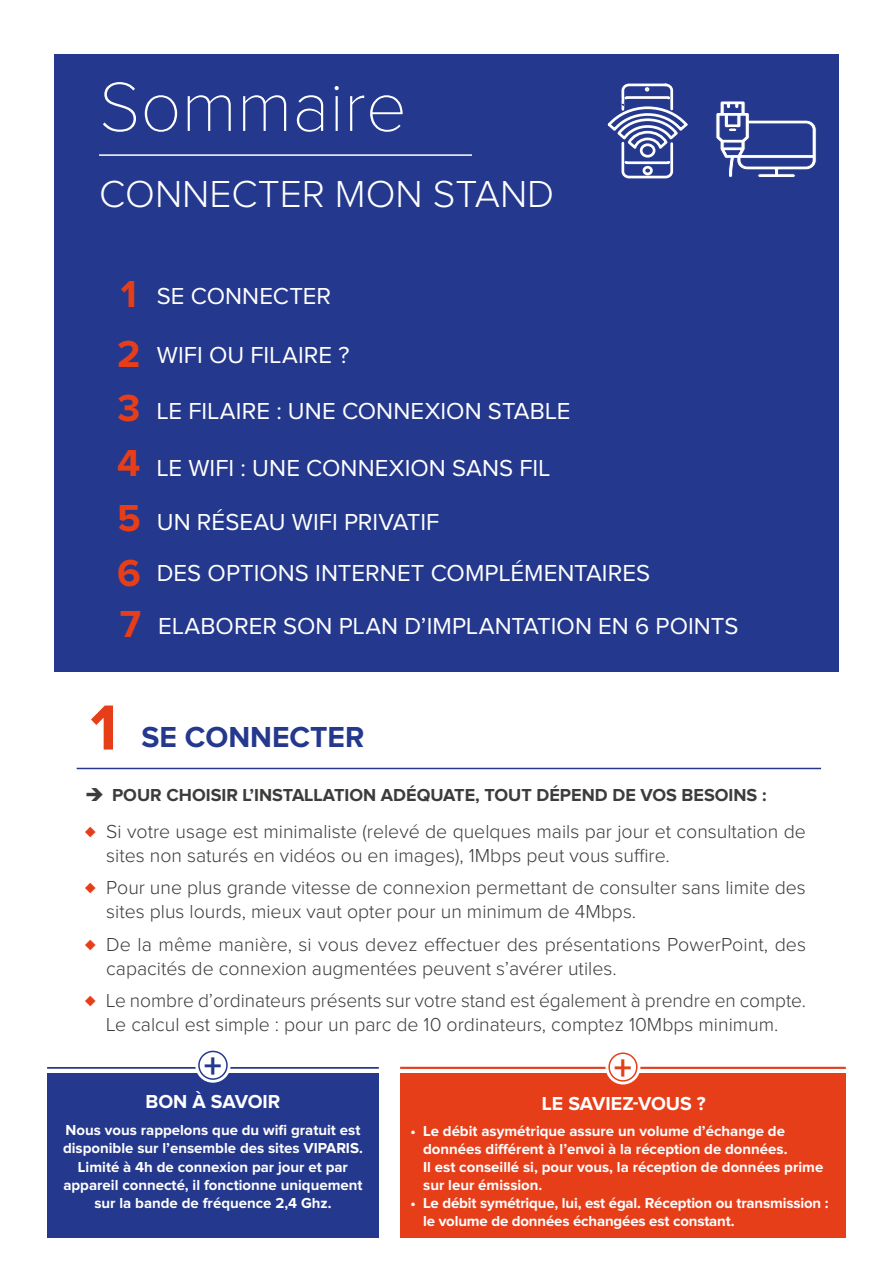
<style>
.page{position:relative;width:893px;height:1263px;background:#fff}
.page>*{position:absolute;margin:0;border:0;box-sizing:border-box;transform-origin:0 0}
.t1{font:100 72px "Proxima Nova W08";color:#fff}
.t2{font:300 39px "Proxima Nova";color:#fff}
.t3{font:700 39px/54.8px "Proxima Nova";color:#e73e1a;text-align:justify}
.t4{font:700 36px "Proxima Nova";color:#24388d}
.t5{font:700 36px "Proxima Nova";color:#e73e1a}
.t6{font:700 30px "Proxima Nova";color:#24388d}
.t7{font:24px "Proxima Nova";letter-spacing:.005em;color:#fff}
.t8{font:300 19.5px/24px "Proxima Nova";color:#3c3c3b}
.t9{font:700 19.5px "Proxima Nova";color:#fff}
.t10{font:700 18px "Proxima Nova";color:#3c3c3b}
.t11{font:700 15px/18px "Proxima Nova";color:#fff}
.s1{font-weight:700;font-size:39px;color:#e73e1a}
.s2{font-size:66px;color:#e73e1a}
.s3{font-weight:700;font-size:21px;color:#e73e1a}
</style>
<div class="page">
<div style="left:54px;top:54px;width:785px;height:618px;background:#24388d"></div>
<hr style="left:99px;top:154px;width:373px;height:2px;background:#fff">
<hr style="left:77px;top:768px;width:744px;height:1px;background:#24388d">
<svg style="left:607px;top:83px;width:81px;height:96px"></svg>
<svg style="left:716px;top:101px;width:101px;height:76px"></svg>
<div style="left:47px;top:1073px;width:332px;height:164px;background:#24388d"></div>
<hr style="left:47px;top:1067px;width:332px;height:2px;background:#24388d">
<svg style="left:195px;top:1048px;width:36px;height:35px"></svg>
<div style="left:199px;top:1051px;width:28px;height:28px;background:#fff;border-radius:50%"></div>
<div style="left:198px;top:1051px;width:30px;height:29px;border:2px solid #24388d;border-radius:50%"></div>
<div style="left:400px;top:1073px;width:446px;height:164px;background:#e73e1a"></div>
<hr style="left:400px;top:1067px;width:446px;height:2px;background:#e73e1a">
<svg style="left:606px;top:1049px;width:34px;height:35px"></svg>
<div style="left:609px;top:1053px;width:28px;height:28px;background:#fff;border-radius:50%"></div>
<div style="left:608px;top:1052px;width:30px;height:29px;border:2px solid #e73e1a;border-radius:50%"></div>
<h1 class="t1" style="left:99px;top:53px;width:309px">Sommaire</h1>
<h2 class="t2" style="left:99px;top:176px;width:457px">CONNECTER MON STAND</h2>
<p class="t7" style="left:121px;top:283px;width:212px"><span class="s1">1</span> SE CONNECTER</p>
<h2 class="t3" style="left:117px;top:328px;width:25px">2<br>3<br>4<br>5</h2>
<p class="t7" style="left:117px;top:560px;width:535px"><span class="s1">6</span> DES OPTIONS INTERNET COMPLÉMENTAIRES</p>
<p class="t7" style="left:157px;top:341px;width:194px">WIFI OU FILAIRE ?</p>
<p class="t7" style="left:157px;top:397px;width:415px">LE FILAIRE : UNE CONNEXION STABLE</p>
<p class="t7" style="left:157px;top:454px;width:395px">LE WIFI : UNE CONNEXION SANS FIL</p>
<p class="t7" style="left:157px;top:508px;width:284px">UN RÉSEAU WIFI PRIVATIF</p>
<p class="t7" style="left:120px;top:612px;width:620px"><span class="s1">7</span> ELABORER SON PLAN D’IMPLANTATION EN 6 POINTS</p>
<h3 class="t6" style="left:90px;top:724px;width:276px"><span class="s2">1</span> SE CONNECTER</h3>
<p class="t10" style="left:112px;top:786px;width:656px">POUR CHOISIR L’INSTALLATION ADÉQUATE, TOUT DÉPEND DE VOS BESOINS :</p>
<p class="t8" style="left:106px;top:820px;width:701px;text-indent:-21px"><span class="s3">♦</span> Si votre usage est minimaliste (relevé de quelques mails par jour et consultation de sites non saturés en vidéos ou en images), 1Mbps peut vous suffire.</p>
<p class="t8" style="left:106px;top:876px;width:701px;text-indent:-21px"><span class="s3">♦</span> Pour une plus grande vitesse de connexion permettant de consulter sans limite des sites plus lourds, mieux vaut opter pour un minimum de 4Mbps.</p>
<p class="t8" style="left:106px;top:933px;width:701px;text-indent:-21px"><span class="s3">♦</span> De la même manière, si vous devez effectuer des présentations PowerPoint, des capacités de connexion augmentées peuvent s’avérer utiles.</p>
<p class="t8" style="left:85px;top:989px;width:722px;text-align:center"><span class="s3">♦</span> Le nombre d’ordinateurs présents sur votre stand est également à prendre en compte.<br>Le calcul est simple : pour un parc de 10 ordinateurs, comptez 10Mbps minimum.</p>
<h3 class="t4" style="left:204px;top:1049px;width:20px">+</h3>
<p class="t9" style="left:145px;top:1093px;width:137px">BON À SAVOIR</p>
<p class="t11" style="left:63px;top:1122px;width:301px;text-align:center">Nous vous rappelons que du wifi gratuit est disponible sur l’ensemble des sites VIPARIS.<br>Limité à 4h de connexion par jour et par appareil connecté, il fonctionne uniquement sur la bande de fréquence 2,4 Ghz.</p>
<h3 class="t5" style="left:614px;top:1051px;width:20px">+</h3>
<p class="t9" style="left:542px;top:1094px;width:165px">LE SAVIEZ-VOUS ?</p>
<p class="t11" style="left:423px;top:1122px;width:402px;text-indent:-13px">• Le débit asymétrique assure un volume d’échange de données différent à l’envoi à la réception de données.<br>Il est conseillé si, pour vous, la réception de données prime sur leur émission.</p>
<p class="t11" style="left:423px;top:1194px;width:407px;text-indent:-13px">• Le débit symétrique, lui, est égal. Réception ou transmission : le volume de données échangées est constant.</p>
</div>
